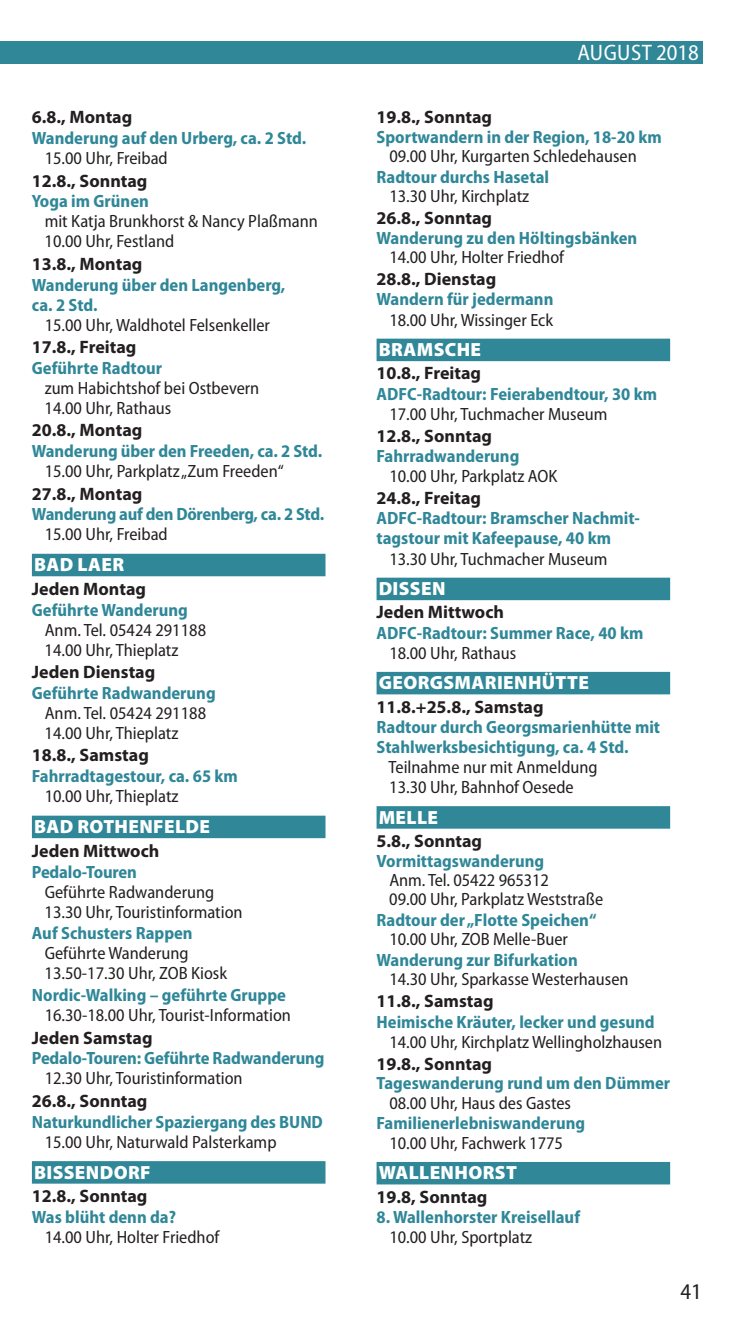
<style>
.page{position:relative;width:734px;height:1340px;background:#fff}
.page>*{position:absolute;margin:0;border:0;box-sizing:border-box;transform-origin:0 0}
.t1{font:semi-condensed 22.5px "Myriad Pro";letter-spacing:.01em;color:#fff}
.t2{font:semi-condensed 22.5px "Myriad Pro";color:#231f20}
.t3{font:900 19.12px "Myriad Pro";letter-spacing:.02em;color:#fff}
.t4{font:700 18px "Myriad Pro";color:#231f20}
.t5{font:semi-condensed 17.78px/20px "Myriad Pro";color:#231f20}
.t6{font:700 semi-condensed 17.78px/20px "Myriad Pro";color:#2f8798}
</style>
<div class="page">
<div style="left:0;top:41px;width:702px;height:23px;background:#2f8798"></div>
<div style="left:32px;top:554px;width:293px;height:22px;background:#2f8798"></div>
<div style="left:32px;top:815px;width:293px;height:23px;background:#2f8798"></div>
<div style="left:32px;top:1161px;width:293px;height:22px;background:#2f8798"></div>
<div style="left:376px;top:338px;width:294px;height:23px;background:#2f8798"></div>
<div style="left:376px;top:577px;width:294px;height:23px;background:#2f8798"></div>
<div style="left:376px;top:672px;width:294px;height:22px;background:#2f8798"></div>
<div style="left:376px;top:806px;width:294px;height:22px;background:#2f8798"></div>
<div style="left:376px;top:1161px;width:294px;height:23px;background:#2f8798"></div>
<p class="t4" style="left:32px;top:110px;width:102px">6.8., Montag</p>
<p class="t6" style="left:32px;top:129px;width:276px">Wanderung auf den Urberg, ca. 2 Std.</p>
<p class="t5" style="left:45px;top:149px;width:125px">15.00 Uhr, Freibad</p>
<p class="t4" style="left:32px;top:174px;width:117px">12.8., Sonntag</p>
<p class="t6" style="left:32px;top:193px;width:118px">Yoga im Grünen</p>
<p class="t5" style="left:45px;top:213px;width:275px">mit Katja Brunkhorst &amp; Nancy Plaßmann<br>10.00 Uhr, Festland</p>
<p class="t4" style="left:32px;top:257px;width:112px">13.8., Montag</p>
<p class="t6" style="left:32px;top:276px;width:255px">Wanderung über den Langenberg, ca. 2 Std.</p>
<p class="t5" style="left:45px;top:316px;width:227px">15.00 Uhr, Waldhotel Felsenkeller</p>
<p class="t4" style="left:32px;top:340px;width:106px">17.8., Freitag</p>
<p class="t6" style="left:32px;top:359px;width:132px">Geführte Radtour</p>
<p class="t5" style="left:45px;top:379px;width:216px">zum Habichtshof bei Ostbevern<br>14.00 Uhr, Rathaus</p>
<p class="t4" style="left:32px;top:423px;width:112px">20.8., Montag</p>
<p class="t6" style="left:32px;top:442px;width:292px">Wanderung über den Freeden, ca. 2 Std.</p>
<p class="t5" style="left:45px;top:462px;width:241px">15.00 Uhr, Parkplatz „Zum Freeden“</p>
<p class="t4" style="left:32px;top:486px;width:112px">27.8., Montag</p>
<p class="t6" style="left:32px;top:505px;width:294px">Wanderung auf den Dörenberg, ca. 2 Std.</p>
<p class="t5" style="left:45px;top:526px;width:125px">15.00 Uhr, Freibad</p>
<p class="t3" style="left:34px;top:553px;width:92px">BAD LAER</p>
<p class="t4" style="left:32px;top:582px;width:116px">Jeden Montag</p>
<p class="t6" style="left:32px;top:601px;width:157px">Geführte Wanderung</p>
<p class="t5" style="left:45px;top:621px;width:163px">Anm. Tel. 05424 291188<br>14.00 Uhr, Thieplatz</p>
<p class="t4" style="left:32px;top:665px;width:125px">Jeden Dienstag</p>
<p class="t6" style="left:32px;top:684px;width:185px">Geführte Radwanderung</p>
<p class="t5" style="left:45px;top:704px;width:163px">Anm. Tel. 05424 291188<br>14.00 Uhr, Thieplatz</p>
<p class="t4" style="left:32px;top:748px;width:118px">18.8., Samstag</p>
<p class="t6" style="left:32px;top:767px;width:207px">Fahrradtagestour, ca. 65 km</p>
<p class="t5" style="left:45px;top:787px;width:135px">10.00 Uhr, Thieplatz</p>
<p class="t3" style="left:34px;top:815px;width:177px">BAD ROTHENFELDE</p>
<p class="t4" style="left:32px;top:844px;width:129px">Jeden Mittwoch</p>
<p class="t6" style="left:32px;top:863px;width:106px">Pedalo-Touren</p>
<p class="t5" style="left:45px;top:883px;width:199px">Geführte Radwanderung<br>13.30 Uhr, Touristinformation</p>
<p class="t6" style="left:32px;top:924px;width:162px">Auf Schusters Rappen</p>
<p class="t5" style="left:45px;top:944px;width:184px">Geführte Wanderung<br>13.50-17.30 Uhr, ZOB Kiosk</p>
<p class="t6" style="left:32px;top:986px;width:255px">Nordic-Walking – geführte Gruppe</p>
<p class="t5" style="left:45px;top:1006px;width:248px">16.30-18.00 Uhr, Tourist-Information</p>
<p class="t4" style="left:32px;top:1030px;width:122px">Jeden Samstag</p>
<p class="t6" style="left:32px;top:1049px;width:294px">Pedalo-Touren: Geführte Radwanderung</p>
<p class="t5" style="left:45px;top:1069px;width:199px">12.30 Uhr, Touristinformation</p>
<p class="t4" style="left:32px;top:1093px;width:117px">26.8., Sonntag</p>
<p class="t6" style="left:32px;top:1113px;width:292px">Naturkundlicher Spaziergang des BUND</p>
<p class="t5" style="left:45px;top:1133px;width:233px">15.00 Uhr, Naturwald Palsterkamp</p>
<p class="t3" style="left:34px;top:1160px;width:118px">BISSENDORF</p>
<p class="t4" style="left:32px;top:1189px;width:117px">12.8., Sonntag</p>
<p class="t6" style="left:32px;top:1208px;width:146px">Was blüht denn da?</p>
<p class="t5" style="left:45px;top:1228px;width:176px">14.00 Uhr, Holter Friedhof</p>
<p class="t1" style="left:577px;top:44px;width:123px">AUGUST 2018</p>
<p class="t4" style="left:376px;top:110px;width:117px">19.8., Sonntag</p>
<p class="t6" style="left:376px;top:128px;width:286px">Sportwandern in der Region, 18-20 km</p>
<p class="t5" style="left:389px;top:148px;width:249px">09.00 Uhr, Kurgarten Schledehausen</p>
<p class="t6" style="left:376px;top:168px;width:174px">Radtour durchs Hasetal</p>
<p class="t5" style="left:389px;top:188px;width:141px">13.30 Uhr, Kirchplatz</p>
<p class="t4" style="left:376px;top:211px;width:117px">26.8., Sonntag</p>
<p class="t6" style="left:376px;top:229px;width:262px">Wanderung zu den Höltingsbänken</p>
<p class="t5" style="left:389px;top:249px;width:176px">14.00 Uhr, Holter Friedhof</p>
<p class="t4" style="left:376px;top:272px;width:121px">28.8., Dienstag</p>
<p class="t6" style="left:376px;top:291px;width:178px">Wandern für jedermann</p>
<p class="t5" style="left:389px;top:311px;width:165px">18.00 Uhr, Wissinger Eck</p>
<p class="t3" style="left:378px;top:338px;width:104px">BRAMSCHE</p>
<p class="t4" style="left:376px;top:366px;width:106px">10.8., Freitag</p>
<p class="t6" style="left:376px;top:385px;width:282px">ADFC-Radtour: Feierabendtour, 30 km</p>
<p class="t5" style="left:389px;top:405px;width:220px">17.00 Uhr, Tuchmacher Museum</p>
<p class="t4" style="left:376px;top:429px;width:117px">12.8., Sonntag</p>
<p class="t6" style="left:376px;top:447px;width:144px">Fahrradwanderung</p>
<p class="t5" style="left:389px;top:467px;width:169px">10.00 Uhr, Parkplatz AOK</p>
<p class="t4" style="left:376px;top:491px;width:106px">24.8., Freitag</p>
<p class="t6" style="left:376px;top:510px;width:265px">ADFC-Radtour: Bramscher Nachmit&shy;tagstour mit Kafeepause, 40 km</p>
<p class="t5" style="left:389px;top:550px;width:220px">13.30 Uhr, Tuchmacher Museum</p>
<p class="t3" style="left:378px;top:577px;width:68px">DISSEN</p>
<p class="t4" style="left:376px;top:605px;width:129px">Jeden Mittwoch</p>
<p class="t6" style="left:376px;top:624px;width:268px">ADFC-Radtour: Summer Race, 40 km</p>
<p class="t5" style="left:389px;top:644px;width:128px">18.00 Uhr, Rathaus</p>
<p class="t3" style="left:378px;top:671px;width:212px">GEORGSMARIENHÜTTE</p>
<p class="t4" style="left:376px;top:699px;width:169px">11.8.+25.8., Samstag</p>
<p class="t6" style="left:376px;top:718px;width:285px">Radtour durch Georgsmarienhütte mit<br>Stahlwerksbesichtigung, ca. 4 Std.</p>
<p class="t5" style="left:388px;top:758px;width:210px">Teilnahme nur mit Anmeldung<br>13.30 Uhr, Bahnhof Oesede</p>
<p class="t3" style="left:378px;top:805px;width:61px">MELLE</p>
<p class="t4" style="left:376px;top:834px;width:107px">5.8., Sonntag</p>
<p class="t6" style="left:376px;top:852px;width:169px">Vormittagswanderung</p>
<p class="t5" style="left:389px;top:871px;width:215px;line-height:19.3px">Anm. Tel. 05422 965312<br>09.00 Uhr, Parkplatz Weststraße</p>
<p class="t6" style="left:376px;top:911px;width:221px">Radtour der „Flotte Speichen“</p>
<p class="t5" style="left:389px;top:930px;width:180px">10.00 Uhr, ZOB Melle-Buer</p>
<p class="t6" style="left:376px;top:951px;width:203px">Wanderung zur Bifurkation</p>
<p class="t5" style="left:389px;top:970px;width:241px">14.30 Uhr, Sparkasse Wester hausen</p>
<p class="t4" style="left:376px;top:994px;width:118px">11.8., Samstag</p>
<p class="t6" style="left:376px;top:1013px;width:279px">Heimische Kräuter, lecker und gesund</p>
<p class="t5" style="left:389px;top:1033px;width:274px">14.00 Uhr, Kirchplatz Wellingholzhausen</p>
<p class="t4" style="left:376px;top:1056px;width:117px">19.8., Sonntag</p>
<p class="t6" style="left:376px;top:1074px;width:295px">Tageswanderung rund um den Dümmer</p>
<p class="t5" style="left:389px;top:1094px;width:183px">08.00 Uhr, Haus des Gastes</p>
<p class="t6" style="left:376px;top:1114px;width:210px">Familienerlebniswanderung</p>
<p class="t5" style="left:389px;top:1134px;width:175px">10.00 Uhr, Fachwerk 1775</p>
<p class="t3" style="left:378px;top:1161px;width:140px">WALLENHORST</p>
<p class="t4" style="left:376px;top:1189px;width:112px">19.8, Sonntag</p>
<p class="t6" style="left:376px;top:1208px;width:205px">8. Wallenhorster Kreisellauf</p>
<p class="t5" style="left:389px;top:1228px;width:144px">10.00 Uhr, Sportplatz</p>
<p class="t2" style="left:680px;top:1283px;width:23px">41</p>
</div>
